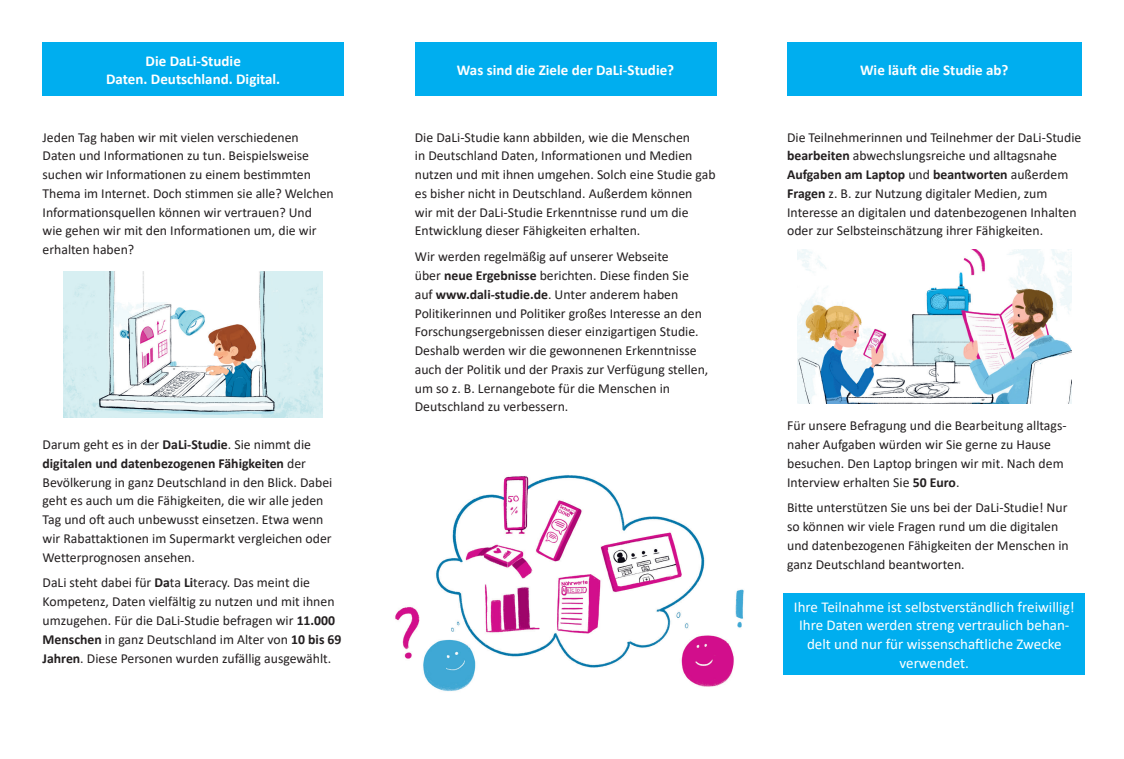
<style>
.page{position:relative;width:1124px;height:759px;background:#fff}
.page>*{position:absolute;margin:0;border:0;box-sizing:border-box;transform-origin:0 0}
.t1{font:15px/18.8px "Calibri";color:#fff;text-align:center}
.t2{font:700 15px/18px "Calibri";color:#fff;text-align:center}
.t3{font:13.75px/18.8px "Calibri";color:#231f20}
.s1{font-weight:700}
</style>
<div class="page">
<div style="left:43px;top:43px;width:301px;height:53px;background:#00aeef"></div>
<div style="left:415px;top:43px;width:301px;height:53px;background:#00aeef"></div>
<div style="left:787px;top:43px;width:294px;height:53px;background:#00aeef"></div>
<div style="left:783px;top:593px;width:301px;height:81px;background:#00aeef"></div>
<img style="left:395px;top:475px;width:349px;height:216px">
<img style="left:64px;top:271px;width:259px;height:146px">
<img style="left:797px;top:249px;width:274px;height:154px">
<p class="t2" style="left:106px;top:52px;width:175px">Die DaLi-Studie<br>Daten. Deutschland. Digital.</p>
<p class="t2" style="left:457px;top:61px;width:219px">Was sind die Ziele der DaLi-Studie?</p>
<p class="t2" style="left:859px;top:61px;width:150px">Wie läuft die Studie ab?</p>
<p class="t3" style="left:43px;top:127px;width:293px">Jeden Tag haben wir mit vielen verschiedenen Daten und Informationen zu tun. Beispielsweise suchen wir Informationen zu einem bestimmten Thema im Internet. Doch stimmen sie alle? Welchen Informationsquellen können wir vertrauen? Und wie gehen wir mit den Informationen um, die wir erhalten haben?</p>
<p class="t3" style="left:43px;top:434px;width:291px">Darum geht es in der <span class="s1">DaLi-Studie</span>. Sie nimmt die <span class="s1">digitalen und datenbezogenen Fähigkeiten</span> der Bevölkerung in ganz Deutschland in den Blick. Dabei geht es auch um die Fähigkeiten, die wir alle jeden Tag und oft auch unbewusst einsetzen. Etwa wenn wir Rabattaktionen im Supermarkt vergleichen oder Wetterprognosen ansehen.</p>
<p class="t3" style="left:43px;top:573px;width:300px">DaLi steht dabei für <span class="s1">Da</span>ta <span class="s1">Li</span>teracy. Das meint die Kompetenz, Daten vielfältig zu nutzen und mit ihnen umzugehen. Für die DaLi-Studie befragen wir <span class="s1">11.000<br>Menschen</span> in ganz Deutschland im Alter von <span class="s1">10 bis 69<br>Jahren</span>. Diese Personen wurden zufällig ausgewählt.</p>
<p class="t3" style="left:415px;top:127px;width:302px">Die DaLi-Studie kann abbilden, wie die Menschen<br>in Deutschland Daten, Informationen und Medien nutzen und mit ihnen umgehen. Solch eine Studie gab es bisher nicht in Deutschland. Außerdem können<br>wir mit der DaLi-Studie Erkenntnisse rund um die Entwicklung dieser Fähigkeiten erhalten.</p>
<p class="t3" style="left:415px;top:247px;width:295px">Wir werden regelmäßig auf unserer Webseite<br>über <span class="s1">neue Ergebnisse</span> berichten. Diese finden Sie auf <span class="s1">www.dali-studie.de</span>. Unter anderem haben Politikerinnen und Politiker großes Interesse an den Forschungsergebnissen dieser einzigartigen Studie.<br>Deshalb werden wir die gewonnenen Erkenntnisse auch der Politik und der Praxis zur Verfügung stellen, um so z. B. Lernangebote für die Menschen in Deutschland zu verbessern.</p>
<p class="t3" style="left:787px;top:127px;width:296px">Die Teilnehmerinnen und Teilnehmer der DaLi-Studie <span class="s1">bearbeiten</span> abwechslungsreiche und alltagsnahe <span class="s1">Aufgaben am Laptop</span> und <span class="s1">beantworten</span> außerdem <span class="s1">Fragen</span> z. B. zur Nutzung digitaler Medien, zum Interesse an digitalen und datenbezogenen Inhalten oder zur Selbsteinschätzung ihrer Fähigkeiten.</p>
<p class="t3" style="left:787px;top:416px;width:281px">Für unsere Befragung und die Bearbeitung alltags&shy;naher Aufgaben würden wir Sie gerne zu Hause besuchen. Den Laptop bringen wir mit. Nach dem Interview erhalten Sie <span class="s1">50 Euro</span>.</p>
<p class="t3" style="left:787px;top:498px;width:283px">Bitte unterstützen Sie uns bei der DaLi-Studie! Nur so können wir viele Fragen rund um die digitalen und datenbezogenen Fähigkeiten der Menschen in ganz Deutschland beantworten.</p>
<p class="t1" style="left:793px;top:596px;width:282px">Ihre Teilnahme ist selbstverständlich freiwillig!<br>Ihre Daten werden streng vertraulich behan&shy;delt und nur für wissenschaftliche Zwecke verwendet.</p>
</div>
